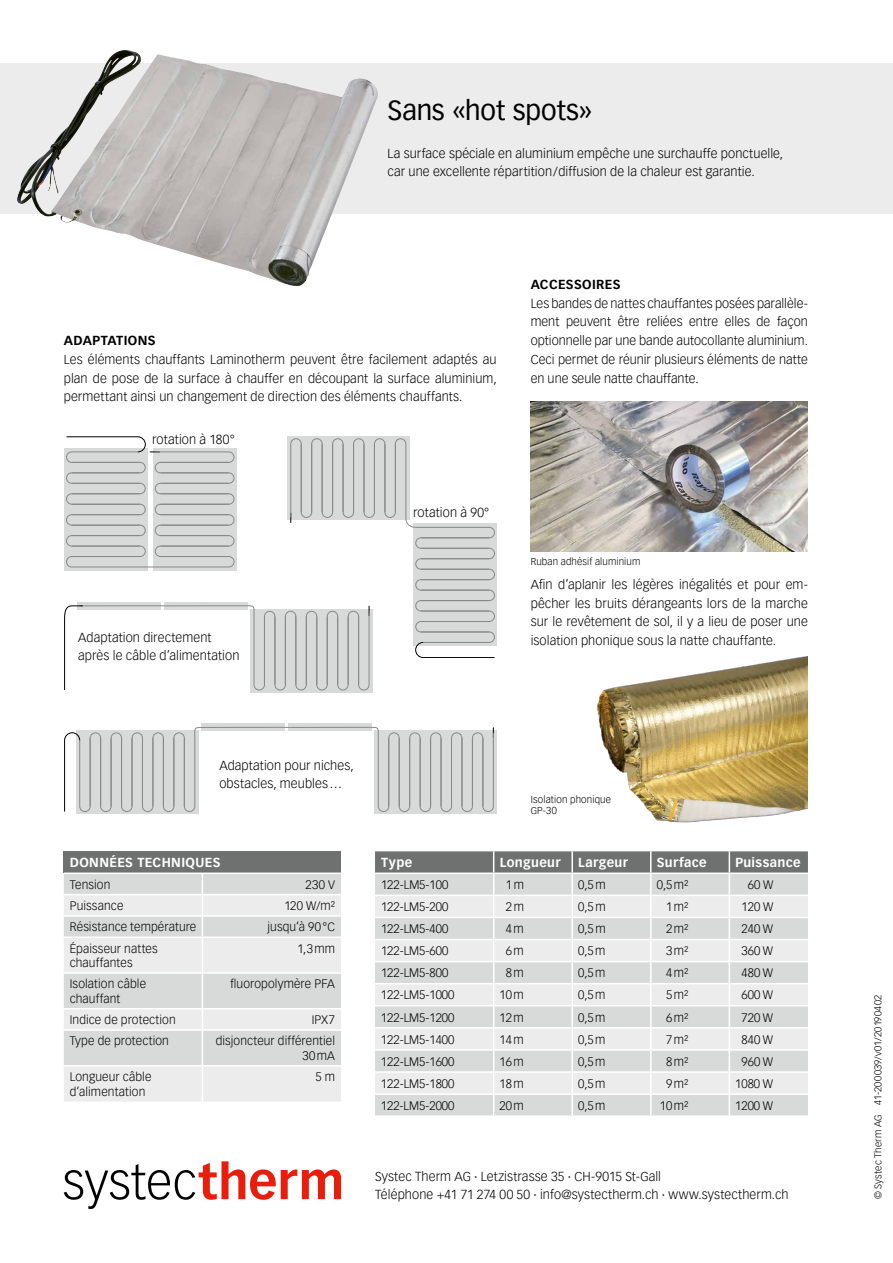
<style>
.page{position:relative;width:893px;height:1263px;background:#fff}
.page>*{position:absolute;margin:0;border:0;box-sizing:border-box;transform-origin:0 0}
.t1{font:27px "Vectora LT Pro";letter-spacing:-.005em;color:#000}
.t2{font:300 12.75px/18.8px "Vectora LT Pro";letter-spacing:.005em;color:#000}
.t3{font:700 12.75px "Vectora LT Pro";letter-spacing:.03em;color:#fff}
.t4{font:700 12.75px "Vectora LT Pro";letter-spacing:.03em;color:#000}
.t5{font:300 12px/14.4px "Vectora LT Pro";letter-spacing:.005em;color:#000}
.t6{font:300 9.75px/11.7px "Vectora LT Pro";letter-spacing:.02em;color:#000}
</style>
<div class="page">
<svg style="left:64px;top:1161px;width:277px;height:48px"></svg>
<div style="left:0;top:64px;width:893px;height:150px;background:#ececec"></div>
<div style="left:287px;top:436px;width:123px;height:84px;background:#d8dada"></div>
<div style="left:413px;top:524px;width:84px;height:122px;background:#d8dada"></div>
<div style="left:202px;top:723px;width:83px;height:8px;background:#d8dada"></div>
<div style="left:288px;top:723px;width:83px;height:8px;background:#d8dada"></div>
<hr style="left:290px;top:727px;width:79px;height:1px;background:#878988">
<div style="left:375px;top:730px;width:122px;height:84px;background:#d8dada"></div>
<svg style="left:368px;top:726px;width:126px;height:86px"></svg>
<div style="left:76px;top:730px;width:123px;height:84px;background:#d8dada"></div>
<svg style="left:64px;top:727px;width:227px;height:85px"></svg>
<div style="left:77px;top:602px;width:84px;height:8px;background:#d8dada"></div>
<svg style="left:164px;top:602px;width:80px;height:8px"></svg>
<hr style="left:166px;top:605px;width:79px;height:1px;background:#878988">
<svg style="left:244px;top:438px;width:251px;height:253px"></svg>
<svg style="left:64px;top:605px;width:103px;height:85px"></svg>
<div style="left:153px;top:448px;width:83px;height:123px;background:#d8dada"></div>
<div style="left:64px;top:448px;width:84px;height:123px;background:#d8dada"></div>
<svg style="left:66px;top:436px;width:169px;height:132px"></svg>
<img style="left:597px;top:656px;width:211px;height:167px">
<img style="left:531px;top:401px;width:277px;height:150px">
<div style="left:64px;top:851px;width:277px;height:22px;background:#6f7070"></div>
<div style="left:64px;top:874px;width:277px;height:20px;background:#d8dada"></div>
<svg style="left:64px;top:895px;width:277px;height:206px;background:#e3e4e4"></svg>
<hr style="left:64px;top:872px;width:138px;height:2px;background:#fff">
<hr style="left:202px;top:872px;width:139px;height:2px;background:#fff">
<hr style="left:64px;top:915px;width:138px;height:2px;background:#fff">
<hr style="left:202px;top:915px;width:139px;height:2px;background:#fff">
<svg style="left:202px;top:874px;width:1px;height:62px"></svg>
<hr style="left:64px;top:936px;width:138px;height:2px;background:#fff">
<hr style="left:202px;top:936px;width:139px;height:2px;background:#fff">
<hr style="left:202px;top:938px;width:1px;height:34px;background:#fff">
<hr style="left:64px;top:972px;width:138px;height:2px;background:#fff">
<hr style="left:202px;top:972px;width:139px;height:2px;background:#fff">
<hr style="left:202px;top:974px;width:1px;height:34px;background:#fff">
<hr style="left:64px;top:1008px;width:138px;height:1px;background:#fff">
<hr style="left:202px;top:1008px;width:139px;height:1px;background:#fff">
<svg style="left:202px;top:1009px;width:1px;height:20px"></svg>
<hr style="left:64px;top:1029px;width:138px;height:2px;background:#fff">
<hr style="left:202px;top:1029px;width:139px;height:2px;background:#fff">
<hr style="left:202px;top:1031px;width:1px;height:34px;background:#fff">
<hr style="left:64px;top:1065px;width:138px;height:1px;background:#fff">
<hr style="left:202px;top:1065px;width:139px;height:1px;background:#fff">
<hr style="left:202px;top:1066px;width:1px;height:35px;background:#fff">
<svg style="left:375px;top:851px;width:433px;height:264px;background:#dadbdb"></svg>
<img style="left:17px;top:50px;width:361px;height:236px">
<h1 class="t1" style="left:387px;top:94px;width:206px">Sans «hot spots»</h1>
<p class="t2" style="left:387px;top:144px;width:397px">La surface spéciale en aluminium empêche une surchauffe ponctuelle, car une excellente répartition /diffusion de la chaleur est garantie.</p>
<p class="t4" style="left:64px;top:333px;width:93px">ADAPTATIONS</p>
<p class="t2" style="left:64px;top:350px;width:434px;text-align:justify">Les éléments chauffants Laminotherm peuvent être facilement adaptés au plan de pose de la surface à chauffer en découpant la surface aluminium, permettant ainsi un changement de direction des éléments chauffants.</p>
<p class="t2" style="left:152px;top:430px;width:84px">rotation à 180°</p>
<p class="t2" style="left:78px;top:628px;width:163px;line-height:18px">Adaptation directement après le câble d’alimentation</p>
<p class="t2" style="left:413px;top:503px;width:78px">rotation à 90°</p>
<p class="t4" style="left:531px;top:276px;width:91px">ACCESSOIRES</p>
<p class="t2" style="left:531px;top:294px;width:279px;text-align:justify">Les bandes de nattes chauffantes posées parallèle&shy;ment peuvent être reliées entre elles de façon optionnelle par une bande autocollante aluminium.<br>Ceci permet de réunir plusieurs éléments de natte en une seule natte chauffante.</p>
<p class="t6" style="left:531px;top:555px;width:111px">Ruban adhésif aluminium</p>
<p class="t2" style="left:531px;top:575px;width:279px;text-align:justify">Afin d’aplanir les légères inégalités et pour em&shy;pêcher les bruits dérangeants lors de la marche sur le revêtement de sol, il y a lieu de poser une isolation phonique sous la natte chauffante.</p>
<p class="t2" style="left:219px;top:756px;width:136px;line-height:18px">Adaptation pour niches, obstacles, meubles…</p>
<p class="t6" style="left:531px;top:793px;width:82px">Isolation phonique<br>GP-30</p>
<p class="t3" style="left:70px;top:855px;width:152px">DONNÉES TECHNIQUES</p>
<p class="t5" style="left:70px;top:877px;width:42px">Tension</p>
<p class="t5" style="left:306px;top:877px;width:31px">230 V</p>
<p class="t5" style="left:70px;top:898px;width:55px">Puissance</p>
<p class="t5" style="left:284px;top:898px;width:52px">120 W/m²</p>
<p class="t5" style="left:70px;top:920px;width:128px">Résistance température</p>
<p class="t5" style="left:268px;top:920px;width:69px">jusqu’à 90°C</p>
<p class="t5" style="left:70px;top:941px;width:89px">Épaisseur nattes chauffantes</p>
<p class="t5" style="left:297px;top:941px;width:39px">1,3mm</p>
<p class="t5" style="left:70px;top:977px;width:78px">Isolation câble chauffant</p>
<p class="t5" style="left:231px;top:977px;width:106px">fluoropolymère PFA</p>
<p class="t5" style="left:70px;top:1012px;width:107px">Indice de protection</p>
<p class="t5" style="left:312px;top:1012px;width:25px">IPX7</p>
<p class="t5" style="left:70px;top:1034px;width:101px">Type de protection</p>
<p class="t5" style="left:216px;top:1034px;width:121px;text-align:right">disjoncteur différentiel<br>30mA</p>
<p class="t5" style="left:70px;top:1070px;width:83px">Longueur câble d’alimentation</p>
<p class="t5" style="left:315px;top:1070px;width:21px">5 m</p>
<p class="t3" style="left:381px;top:855px;width:33px">Type</p>
<p class="t3" style="left:500px;top:855px;width:62px">Longueur</p>
<p class="t3" style="left:578px;top:855px;width:51px">Largeur</p>
<p class="t3" style="left:657px;top:855px;width:51px">Surface</p>
<p class="t3" style="left:735px;top:855px;width:67px">Puissance</p>
<p class="t5" style="left:381px;top:877px;width:69px">122-LM5-100</p>
<p class="t5" style="left:506px;top:877px;width:19px">1m</p>
<p class="t5" style="left:578px;top:877px;width:29px">0,5m</p>
<p class="t5" style="left:657px;top:877px;width:33px">0,5m²</p>
<p class="t5" style="left:748px;top:877px;width:27px">60 W</p>
<p class="t5" style="left:381px;top:900px;width:69px">122-LM5-200</p>
<p class="t5" style="left:506px;top:900px;width:19px">2m</p>
<p class="t5" style="left:578px;top:900px;width:29px">0,5m</p>
<p class="t5" style="left:666px;top:900px;width:24px">1m²</p>
<p class="t5" style="left:742px;top:900px;width:33px">120 W</p>
<p class="t5" style="left:381px;top:922px;width:69px">122-LM5-400</p>
<p class="t5" style="left:506px;top:922px;width:19px">4m</p>
<p class="t5" style="left:578px;top:922px;width:29px">0,5m</p>
<p class="t5" style="left:666px;top:922px;width:24px">2m²</p>
<p class="t5" style="left:742px;top:922px;width:33px">240 W</p>
<p class="t5" style="left:381px;top:944px;width:69px">122-LM5-600</p>
<p class="t5" style="left:506px;top:944px;width:19px">6m</p>
<p class="t5" style="left:578px;top:944px;width:29px">0,5m</p>
<p class="t5" style="left:666px;top:944px;width:24px">3m²</p>
<p class="t5" style="left:742px;top:944px;width:33px">360 W</p>
<p class="t5" style="left:381px;top:966px;width:69px">122-LM5-800</p>
<p class="t5" style="left:506px;top:966px;width:19px">8m</p>
<p class="t5" style="left:578px;top:966px;width:29px">0,5m</p>
<p class="t5" style="left:666px;top:966px;width:24px">4m²</p>
<p class="t5" style="left:742px;top:966px;width:33px">480 W</p>
<p class="t5" style="left:381px;top:988px;width:75px">122-LM5-1000</p>
<p class="t5" style="left:500px;top:988px;width:26px">10m</p>
<p class="t5" style="left:578px;top:988px;width:29px">0,5m</p>
<p class="t5" style="left:666px;top:988px;width:24px">5m²</p>
<p class="t5" style="left:741px;top:988px;width:33px">600 W</p>
<p class="t5" style="left:381px;top:1010px;width:75px">122-LM5-1200</p>
<p class="t5" style="left:500px;top:1010px;width:26px">12m</p>
<p class="t5" style="left:578px;top:1010px;width:29px">0,5m</p>
<p class="t5" style="left:666px;top:1010px;width:24px">6m²</p>
<p class="t5" style="left:741px;top:1010px;width:33px">720 W</p>
<p class="t5" style="left:381px;top:1032px;width:75px">122-LM5-1400</p>
<p class="t5" style="left:500px;top:1032px;width:26px">14m</p>
<p class="t5" style="left:578px;top:1032px;width:29px">0,5m</p>
<p class="t5" style="left:666px;top:1032px;width:24px">7m²</p>
<p class="t5" style="left:741px;top:1032px;width:33px">840 W</p>
<p class="t5" style="left:381px;top:1054px;width:75px">122-LM5-1600</p>
<p class="t5" style="left:500px;top:1054px;width:26px">16m</p>
<p class="t5" style="left:578px;top:1054px;width:29px">0,5m</p>
<p class="t5" style="left:666px;top:1054px;width:24px">8m²</p>
<p class="t5" style="left:741px;top:1054px;width:33px">960 W</p>
<p class="t5" style="left:381px;top:1076px;width:75px">122-LM5-1800</p>
<p class="t5" style="left:500px;top:1076px;width:26px">18m</p>
<p class="t5" style="left:578px;top:1076px;width:29px">0,5m</p>
<p class="t5" style="left:666px;top:1076px;width:24px">9m²</p>
<p class="t5" style="left:735px;top:1076px;width:39px">1080 W</p>
<p class="t5" style="left:381px;top:1098px;width:75px">122-LM5-2000</p>
<p class="t5" style="left:500px;top:1098px;width:26px">20m</p>
<p class="t5" style="left:578px;top:1098px;width:29px">0,5m</p>
<p class="t5" style="left:660px;top:1098px;width:30px">10m²</p>
<p class="t5" style="left:735px;top:1098px;width:39px">1200 W</p>
<p class="t2" style="left:375px;top:1167px;width:415px">Systec Therm AG · Letzistrasse 35 · CH-9015 St-Gall<br>Téléphone +41 71 274 00 50 · info@systectherm.ch · www.systectherm.ch</p>
<p class="t6" style="left:872px;top:1199px;width:206px;rotate:-90deg">© Systec Therm AG 41-200039/v01/20190402</p>
</div>
